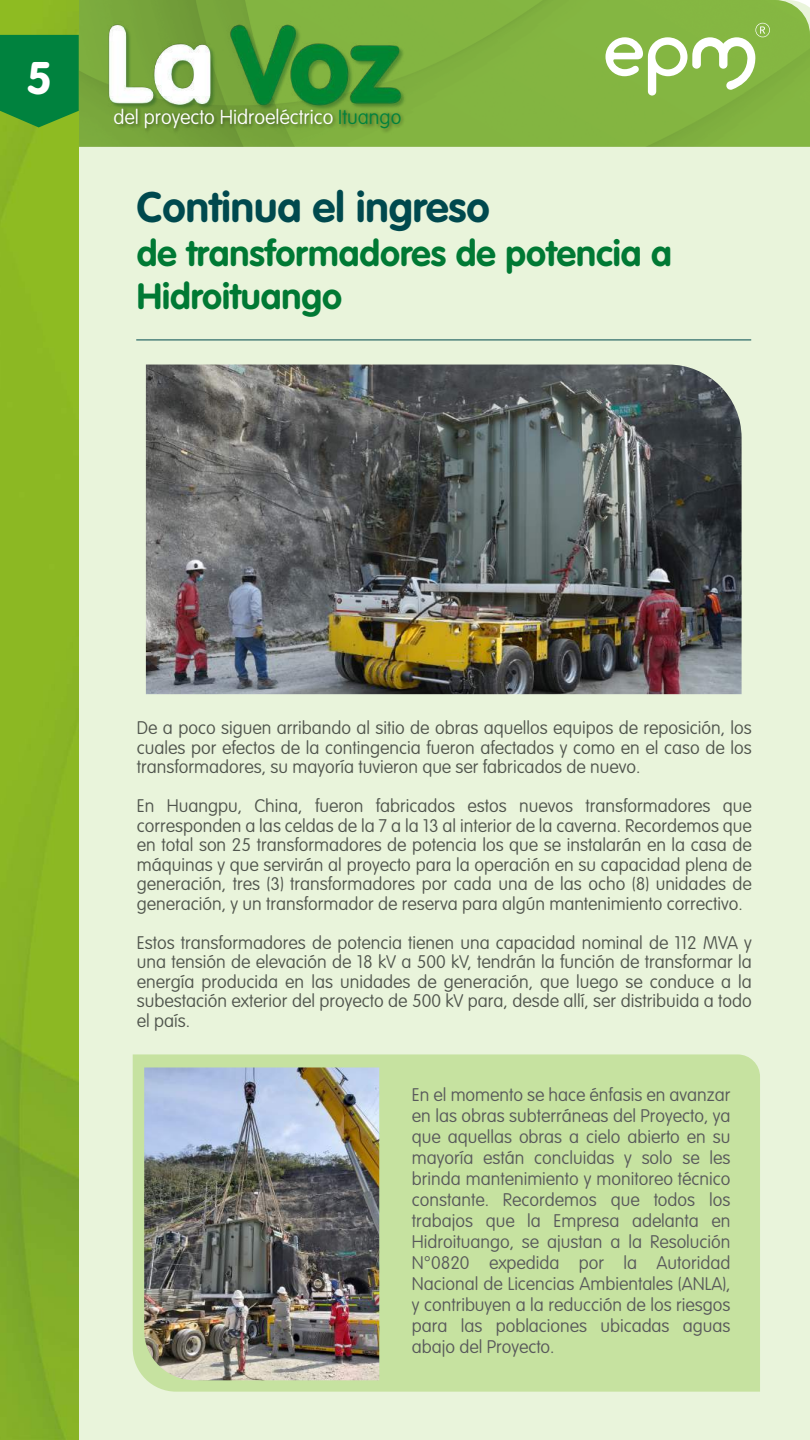
<style>
.page{position:relative;width:810px;height:1440px;background:#fff}
.page>*{position:absolute;margin:0;border:0;box-sizing:border-box;transform-origin:0 0}
.t1{font:700 45px "VAG Rounded Std";color:#fff}
.t2{font:700 42px "VAG Rounded Std";color:#00494e}
.t3{font:700 36px/43.5px "VAG Rounded Std";color:#007934}
.t4{font:100 19.95px "VAG Rounded Std";color:#fff}
.t5{font:100 18px/21px "VAG Rounded Std";color:#58595b;text-align:justify}
.s1{color:#00823e}
</style>
<div class="page">
<div style="left:15px;top:0;width:795px;height:1440px;background:#e9f4db"></div>
<img style="left:79px;top:0;width:731px;height:147px">
<img style="left:109px;top:127px;width:299px;height:9px">
<svg style="left:605px;top:23px;width:165px;height:73px"></svg>
<img style="left:98px;top:9px;width:320px;height:118px">
<img style="left:0;top:1px;width:79px;height:1439px">
<svg style="left:0;top:35px;width:79px;height:92px;background:#0c863b"></svg>
<img style="left:146px;top:365px;width:596px;height:329px">
<div style="left:133px;top:1054px;width:627px;height:338px;background:#c6e2a0"></div>
<hr style="left:136px;top:340px;width:615px;height:1px;background:#00494e">
<img style="left:144px;top:1067px;width:235px;height:313px">
<h1 class="t1" style="left:26px;top:51px;width:27px">5</h1>
<p class="t4" style="left:113px;top:105px;width:290px">del proyecto Hidroeléctrico <span class="s1">Ituango</span></p>
<h2 class="t2" style="left:137px;top:183px;width:355px">Continua el ingreso</h2>
<h3 class="t3" style="left:137px;top:233px;width:537px">de transformadores de potencia a<br>Hidroituango</h3>
<p class="t5" style="left:137px;top:719px;width:617px;line-height:19.5px">De a poco siguen arribando al sitio de obras aquellos equipos de reposición, los cuales por efectos de la contingencia fueron afectados y como en el caso de los transformadores, su mayoría tuvieron que ser fabricados de nuevo.</p>
<p class="t5" style="left:137px;top:797px;width:617px;line-height:19.5px">En Huangpu, China, fueron fabricados estos nuevos transformadores que corresponden a las celdas de la 7 a la 13 al interior de la caverna. Recordemos que en total son 25 transformadores de potencia los que se instalarán en la casa de máquinas y que servirán al proyecto para la operación en su capacidad plena de generación, tres (3) transformadores por cada una de las ocho (8) unidades de generación, y un transformador de reserva para algún mantenimiento correctivo.</p>
<p class="t5" style="left:137px;top:933px;width:617px;line-height:19.5px">Estos transformadores de potencia tienen una capacidad nominal de 112 MVA y una tensión de elevación de 18 kV a 500 kV, tendrán la función de transformar la energía producida en las unidades de generación, que luego se conduce a la subestación exterior del proyecto de 500 kV para, desde allí, ser distribuida a todo el país.</p>
<p class="t5" style="left:412px;top:1085px;width:320px">En el momento se hace énfasis en avanzar en las obras subterráneas del Proyecto, ya que aquellas obras a cielo abierto en su mayoría están concluidas y solo se les brinda mantenimiento y monitoreo técnico constante. Recordemos que todos los trabajos que la Empresa adelanta en Hidroituango, se ajustan a la Resolución N°0820 expedida por la Autoridad Nacional de Licencias Ambientales (ANLA), y contribuyen a la reducción de los riesgos para las poblaciones ubicadas aguas abajo del Proyecto.</p>
</div>
